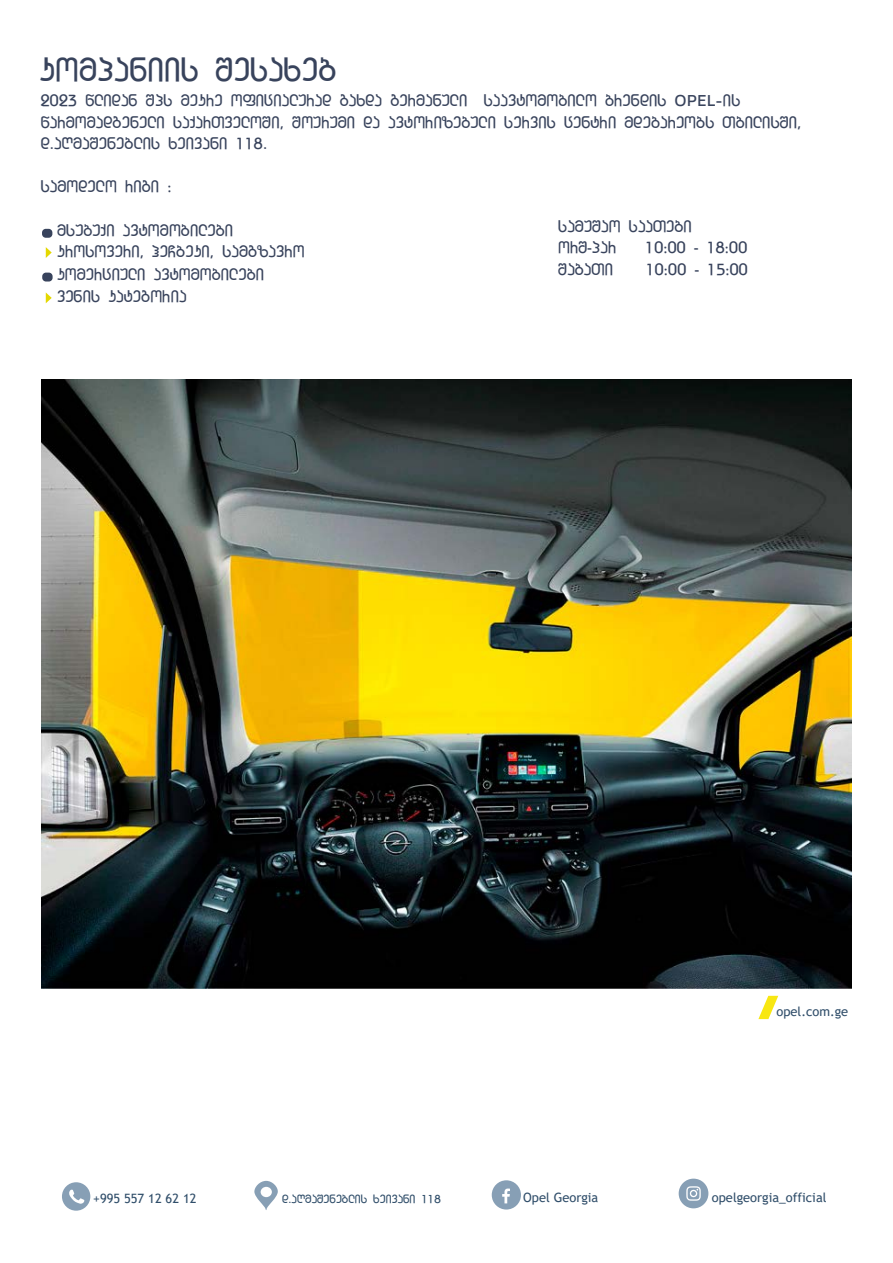
<style>
.page{position:relative;width:893px;height:1263px;background:#fff}
.page>*{position:absolute;margin:0;border:0;box-sizing:border-box;transform-origin:0 0}
.t1{font:36px "Bauhaus Mtavruli Thin A";color:#38435c}
.t2{font:18px/21.6px "Bauhaus Mtavruli Thin A";color:#38435c}
.t3{font:12.9px "Trebuchet MS";color:#304e6a}
.t4{font:12.9px "Bauhaus Mtavruli Thin A";color:#304e6a}
.s1{font-family:"Opel Next Thai"}
</style>
<div class="page">
<div style="left:42px;top:273px;width:11px;height:8px;background:#38435c;border-radius:4px"></div>
<svg style="left:46px;top:247px;width:6px;height:11px"></svg>
<svg style="left:46px;top:292px;width:6px;height:11px"></svg>
<div style="left:42px;top:229px;width:10px;height:9px;background:#38435c;border-radius:4px"></div>
<div style="left:492px;top:1180px;width:29px;height:29px;background:#879fb5;border-radius:50%"></div>
<svg style="left:502px;top:1188px;width:8px;height:15px"></svg>
<div style="left:62px;top:1182px;width:28px;height:29px;background:#879fb5;border-radius:50%"></div>
<svg style="left:69px;top:1189px;width:15px;height:15px"></svg>
<svg style="left:254px;top:1181px;width:24px;height:29px"></svg>
<div style="left:261px;top:1187px;width:11px;height:10px;background:#fff;border-radius:50%"></div>
<div style="left:679px;top:1178px;width:29px;height:30px;background:#879fb5;border-radius:50%"></div>
<svg style="left:686px;top:1186px;width:15px;height:15px"></svg>
<img style="left:41px;top:380px;width:810px;height:608px">
<svg style="left:758px;top:996px;width:20px;height:23px"></svg>
<h1 class="t1" style="left:39px;top:56px;width:299px">KOMPANIIS SESAXEB</h1>
<p class="t2" style="left:41px;top:91px;width:762px">2023 WLIDAN SPS MEKRE OFICIALURAD GAXDA GERMANULI SAAVTOMOBILO BRENDIS <span class="s1">OPEL-</span>IS<br>WARMOMADGENELI SAQARTVELOSI, SOURUMI DA AVTORIZEBULI SERVIS CENTRI MDEBAREOBS TBILISSI,<br>D.ARMASENEBLIS XEIVANI 118.</p>
<p class="t2" style="left:41px;top:177px;width:133px">SAMODELO RIGI :</p>
<p class="t2" style="left:57px;top:220px;width:249px">MSUBUQI AVTOMOBILEBI<br>KROSOVERI, HECBEKI, SAMGZAVRO</p>
<p class="t2" style="left:558px;top:216px;width:135px">SAMUSAO SAATEBI<br>ORS-PAR</p>
<p class="t2" style="left:645px;top:238px;width:104px">10:00 - 18:00</p>
<p class="t2" style="left:57px;top:265px;width:209px">KOMERCIULI AVTOMOBILEBI<br>VENIS KATEGORIA</p>
<p class="t2" style="left:558px;top:260px;width:56px">SABATI</p>
<p class="t2" style="left:646px;top:260px;width:104px">10:00 - 15:00</p>
<p class="t3" style="left:776px;top:1003px;width:73px">opel.com.ge</p>
<p class="t3" style="left:93px;top:1190px;width:105px">+995 557 12 62 12</p>
<p class="t4" style="left:282px;top:1194px;width:160px">D.ARMASENEBLIS XEIVANI 118</p>
<p class="t3" style="left:523px;top:1189px;width:77px">Opel Georgia</p>
<p class="t3" style="left:712px;top:1190px;width:116px">opelgeorgia_official</p>
</div>
